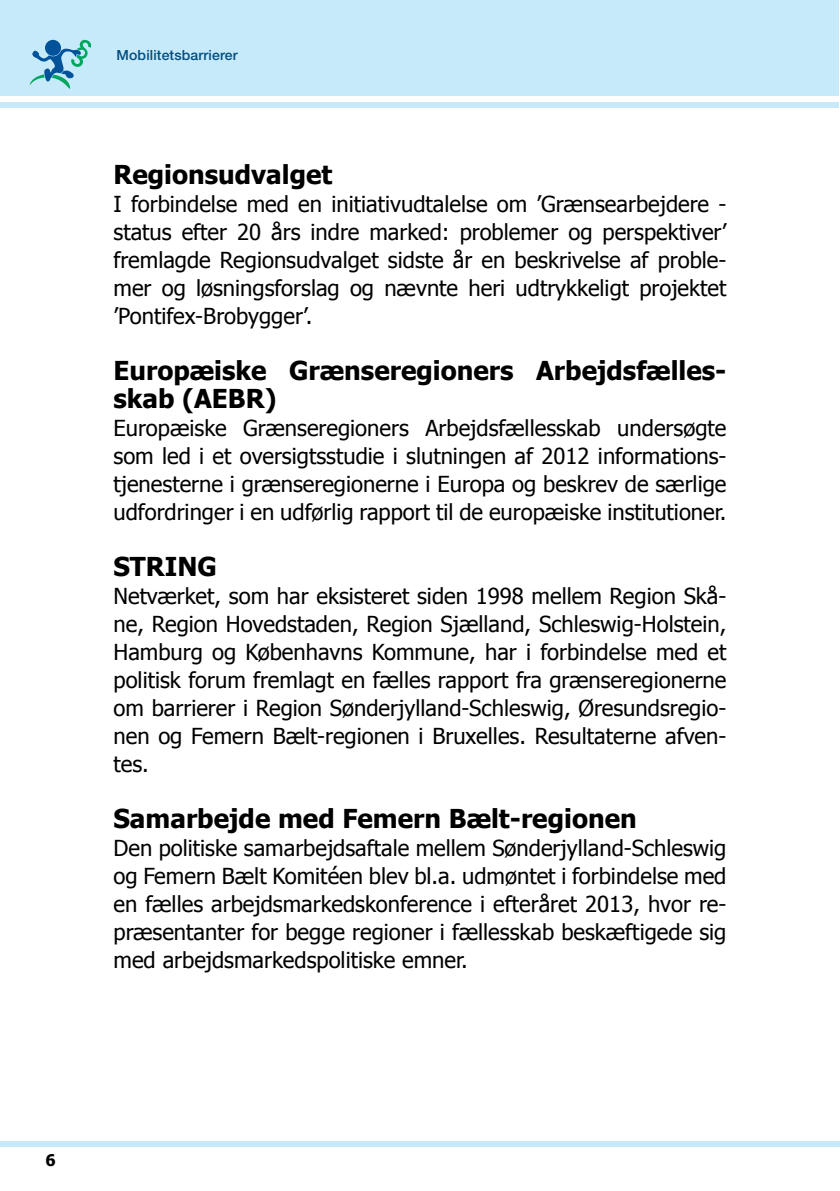
<style>
.page{position:relative;width:840px;height:1191px;background:#fff}
.page>*{position:absolute;margin:0;border:0;box-sizing:border-box;transform-origin:0 0}
.t1{font:700 26px/28px "Tahoma";color:#000}
.t2{font:22px/28px "Tahoma";color:#000;text-align:justify}
.t3{font:700 16px "Tahoma";color:#000}
.t4{font:500 14px "Helvetica Neue";letter-spacing:.01em;color:#004d7f}
</style>
<div class="page">
<hr style="left:839px;top:0;width:1px;height:96px;background:#c7eafb">
<div style="left:0;top:0;width:838px;height:96px;background:#c7eafb"></div>
<div style="left:0;top:102px;width:839px;height:5px;background:#c7eafb"></div>
<div style="left:0;top:1141px;width:839px;height:5px;background:#c7eafb"></div>
<svg style="left:30px;top:40px;width:61px;height:49px"></svg>
<p class="t4" style="left:116px;top:47px;width:123px">Mobilitetsbarrierer</p>
<p class="t1" style="left:113px;top:159px;width:220px">Regionsudvalget</p>
<p class="t2" style="left:113px;top:189px;width:614px">I forbindelse med en initiativudtalelse om ’Grænsearbejdere - status efter 20 års indre marked: problemer og perspektiver’ fremlagde Regionsudvalget sidste år en beskrivelse af proble&shy;mer og løsningsforslag og nævnte heri udtrykkeligt projektet ’Pontifex-Brobygger’.</p>
<p class="t1" style="left:113px;top:355px;width:614px">Europæiske Grænseregioners Arbejdsfælles&shy;skab (AEBR)</p>
<p class="t2" style="left:113px;top:413px;width:614px">Europæiske Grænseregioners Arbejdsfællesskab undersøgte som led i et oversigtsstudie i slutningen af 2012 informations&shy;tjenesterne i grænseregionerne i Europa og beskrev de særlige udfordringer i en udførlig rapport til de europæiske institutioner.</p>
<p class="t1" style="left:113px;top:551px;width:105px">STRING</p>
<p class="t2" style="left:113px;top:581px;width:614px">Netværket, som har eksisteret siden 1998 mellem Region Skå&shy;ne, Region Hovedstaden, Region Sjælland, Schleswig-Holstein, Hamburg og Københavns Kommune, har i forbindelse med et politisk forum fremlagt en fælles rapport fra grænseregionerne om barrierer i Region Sønderjylland-Schleswig, Øresundsregio&shy;nen og Femern Bælt-regionen i Bruxelles. Resultaterne afven&shy;tes.</p>
<p class="t1" style="left:113px;top:803px;width:524px">Samarbejde med Femern Bælt-regionen</p>
<p class="t2" style="left:113px;top:833px;width:614px">Den politiske samarbejdsaftale mellem Sønderjylland-Schleswig og Femern Bælt Komitéen blev bl.a. udmøntet i forbindelse med en fælles arbejdsmarkedskonference i efteråret 2013, hvor re&shy;præsentanter for begge regioner i fællesskab beskæftigede sig med arbejdsmarkedspolitiske emner.</p>
<p class="t3" style="left:45px;top:1149px;width:12px">6</p>
</div>
